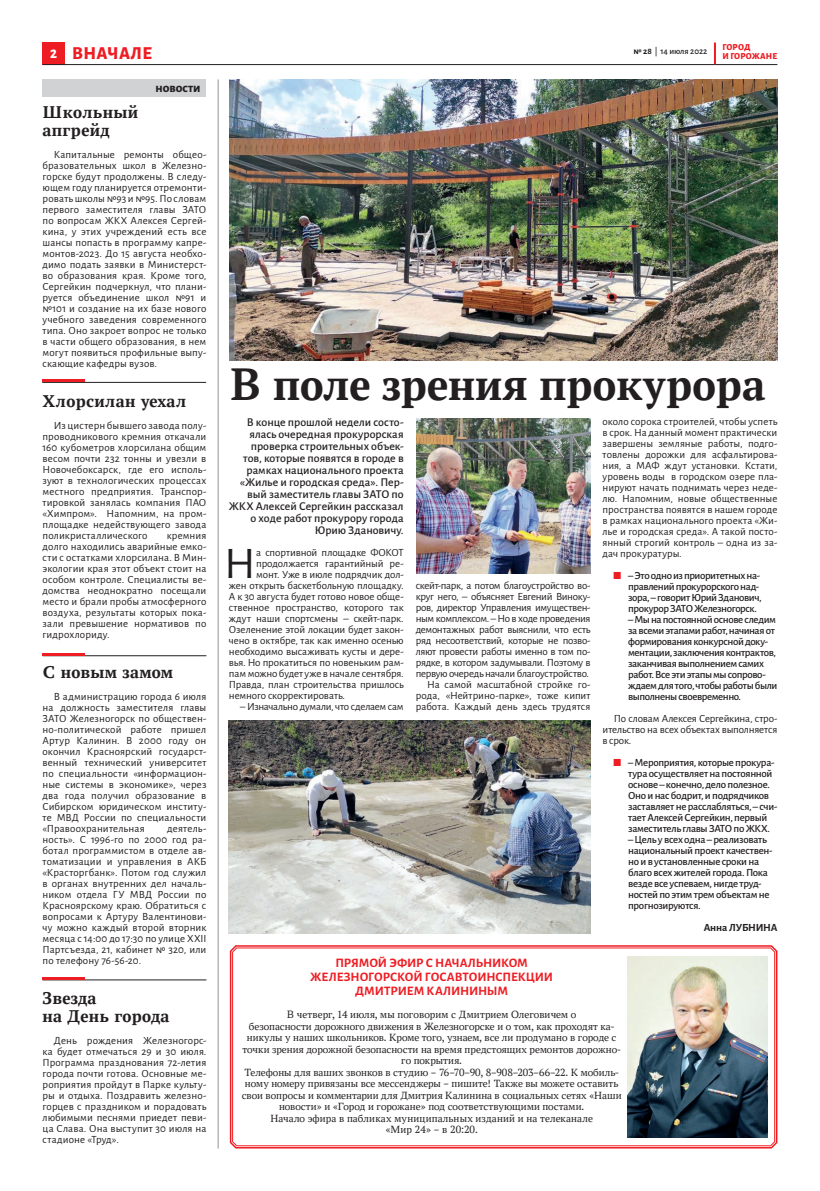
<style>
.page{position:relative;width:820px;height:1191px;background:#fff}
.page>*{position:absolute;margin:0;border:0;box-sizing:border-box;transform-origin:0 0}
.t1{font:700 47px "PT Astra Serif";color:#231f20}
.t2{font:45.3px "Alegreya Sans";color:#231f20}
.t3{font:700 18px/18px "PT Astra Serif";letter-spacing:.02em;color:#231f20}
.t4{font:800 18px "Alegreya Sans";letter-spacing:.02em;color:#ee1d23}
.t5{font:700 13px/14px "Alegreya Sans";letter-spacing:-.015em;color:#ee1d23;text-align:center}
.t6{font:500 12px/12px "Alegreya Sans";color:#231f20;text-align:right}
.t7{font:800 12px "Alegreya Sans";letter-spacing:-.005em;color:#231f20}
.t8{font:11px/11px "Alegreya Sans";letter-spacing:-.01em;color:#231f20;text-align:justify}
.t9{font:500 11px/11px "Alegreya Sans";letter-spacing:-.03em;color:#231f20}
.t10{font:11px/11.5px "PT Astra Serif";letter-spacing:.005em;color:#231f20;text-align:center}
.t11{font:11px "Alegreya Sans";letter-spacing:-.03em;color:#231f20}
.t12{font:700 11px "Alegreya Sans";letter-spacing:-.015em;color:#231f20}
.t13{font:800 9px "Alegreya Sans";letter-spacing:.015em;color:#ee1d23}
.t14{font:500 9px "Alegreya Sans";color:#231f20}
.s1{font-weight:700}
.s2{font-size:14px;color:#fff}
.s3{color:#ee1d23}
</style>
<div class="page">
<div style="left:43px;top:43px;width:22px;height:22px;background:#ee1d23"></div>
<hr style="left:43px;top:64px;width:734px;height:1px;background:#231f20">
<hr style="left:713px;top:43px;width:2px;height:21px;background:#ee1d23">
<div style="left:43px;top:79px;width:163px;height:17px;background:#d1d2d4"></div>
<hr style="left:42px;top:382px;width:164px;height:1px;background:#231f20">
<hr style="left:42px;top:379px;width:43px;height:3px;background:#ee1d23">
<hr style="left:43px;top:655px;width:163px;height:1px;background:#231f20">
<hr style="left:43px;top:652px;width:42px;height:3px;background:#ee1d23">
<hr style="left:43px;top:979px;width:163px;height:1px;background:#231f20">
<hr style="left:43px;top:976px;width:42px;height:3px;background:#ee1d23">
<hr style="left:218px;top:79px;width:1px;height:1069px;background:#939598">
<img style="left:416px;top:418px;width:174px;height:155px">
<img style="left:229px;top:79px;width:548px;height:281px">
<svg style="left:229px;top:945px;width:549px;height:204px;background:#f37276"></svg>
<svg style="left:232px;top:947px;width:542px;height:199px"></svg>
<img style="left:627px;top:956px;width:140px;height:181px">
<img style="left:229px;top:720px;width:361px;height:213px">
<p class="t13" style="left:722px;top:40px;width:30px">ГОРОД</p>
<p class="t14" style="left:633px;top:45px;width:75px"><span class="s1">№ 28</span> | 14 июля 2022</p>
<h3 class="t4" style="left:50px;top:40px;width:104px"><span class="s2">2</span> ВНАЧАЛЕ</h3>
<p class="t13" style="left:722px;top:49px;width:56px">И ГОРОЖАНЕ</p>
<p class="t7" style="left:155px;top:79px;width:46px">новости</p>
<h3 class="t3" style="left:43px;top:103px;width:97px">Школьный апгрейд</h3>
<p class="t8" style="left:43px;top:148px;width:165px;text-indent:11px">Капитальные ремонты общео&shy;бразовательных школ в Железно&shy;горске будут продолжены. В следу&shy;ющем году планируется отремонти&shy;ровать школы №93 и №95. По словам первого заместителя главы ЗАТО по вопросам ЖКХ Алексея Сергей&shy;кина, у этих учреждений есть все шансы попасть в программу капре&shy;монтов-2023. До 15 августа необхо&shy;димо подать заявки в Министерст&shy;во образования края. Кроме того, Сергейкин подчеркнул, что плани&shy;руется объединение школ №91 и №101 и создание на их базе нового учебного заведения современного типа. Оно закроет вопрос не только в части общего образования, в нем могут появиться профильные выпу&shy;скающие кафедры вузов.</p>
<h3 class="t3" style="left:43px;top:392px;width:145px">Хлорсилан уехал</h3>
<p class="t8" style="left:43px;top:419px;width:165px;text-indent:11px">Из цистерн бывшего завода полу&shy;проводникового кремния откачали 160 кубометров хлорсилана общим весом почти 232 тонны и увезли в Новочебоксарск, где его исполь&shy;зуют в технологических процессах местного предприятия. Транспор&shy;тировкой занялась компания ПАО «Химпром». Напомним, на пром&shy;площадке недействующего завода поликристаллического</p>
<h1 class="t1" style="left:230px;top:355px;width:537px">В поле зрения прокурора</h1>
<p class="t8" style="left:602px;top:415px;width:176px">около сорока строителей, чтобы успеть в срок. На данный момент практически завершены земляные работы, подго&shy;товлены дорожки для асфальтирова&shy;ния, а МАФ ждут установки. Кстати, уровень воды в городском озере пла&shy;нируют начать поднимать через неде&shy;лю. Напомним, новые общественные пространства появятся в нашем городе в рамках национального проекта «Жи&shy;лье и городская среда». А такой посто&shy;янный строгий контроль – одна из за&shy;дач прокуратуры.</p>
<p class="t9" style="left:628px;top:569px;width:135px;text-indent:-14px"><span class="s3">⬛</span> – Это одно из приоритетных на&shy;правлений прокурорского над&shy;зора, – говорит Юрий Зданович, прокурор ЗАТО Железногорск.</p>
<p class="t9" style="left:628px;top:613px;width:151px">– Мы на постоянной основе следим за всеми этапами работ, начиная от формирования конкурсной доку&shy;ментации, заключения контрактов, заканчивая выполнением самих работ. Все эти этапы мы сопрово&shy;ждаем для того, чтобы работы были выполнены своевременно.</p>
<p class="t8" style="left:602px;top:712px;width:176px;text-indent:11px">По словам Алексея Сергейкина, стро&shy;ительство на всех объектах выполняется в срок.</p>
<p class="t9" style="left:628px;top:756px;width:151px;text-indent:-14px"><span class="s3">⬛</span> – Мероприятия, которые прокура&shy;тура осуществляет на постоянной основе – конечно, дело полезное.<br>Оно и нас бодрит, и подрядчиков заставляет не расслабляться, – счи&shy;тает Алексей Сергейкин, первый заместитель главы ЗАТО по ЖКХ.</p>
<p class="t9" style="left:628px;top:833px;width:146px">– Цель у всех одна – реализовать национальный проект качествен&shy;но и в установленные сроки на благо всех жителей города. Пока везде все успеваем, нигде труд&shy;ностей по этим трем объектам не прогнозируются.</p>
<p class="t12" style="left:703px;top:919px;width:75px">Анна ЛУБНИНА</p>
<p class="t6" style="left:229px;top:415px;width:176px">В конце прошлой недели состо&shy;ялась очередная прокурорская проверка строительных объек-<br>тов, которые появятся в городе в рамках национального проекта «Жилье и городская среда». Пер&shy;вый заместитель главы ЗАТО по<br>ЖКХ Алексей Сергейкин рассказал о ходе работ прокурору города<br>Юрию Здановичу.</p>
<h2 class="t2" style="left:224px;top:532px;width:34px">Н</h2>
<p class="t8" style="left:256px;top:546px;width:149px">а спортивной площадке ФОКОТ</p>
<p class="t8" style="left:43px;top:529px;width:165px;text-indent:124px">кремния долго находились аварийные емко&shy;сти с остатками хлорсилана. В Мин&shy;экологии края этот объект стоит на особом контроле. Специалисты ве&shy;домства неоднократно посещали место и брали пробы атмосферного воздуха, результаты которых пока&shy;зали превышение нормативов по гидрохлориду.</p>
<h3 class="t3" style="left:43px;top:663px;width:132px">С новым замом</h3>
<p class="t8" style="left:43px;top:690px;width:165px;text-indent:11px">В администрацию города 6 июля на должность заместителя главы ЗАТО Железногорск по обществен&shy;но-политической работе пришел Артур Калинин. В 2000 году он окончил Красноярский государст&shy;венный технический университет по специальности «информацион&shy;ные системы в экономике», через два года получил образование в Сибирском юридическом институ&shy;те МВД России по специальности «Правоохранительная</p>
<p class="t8" style="left:256px;top:557px;width:149px">продолжается гарантийный ре-</p>
<p class="t8" style="left:256px;top:568px;width:149px">монт. Уже в июле подрядчик дол-</p>
<p class="t8" style="left:229px;top:579px;width:176px">жен открыть баскетбольную площадку.</p>
<p class="t8" style="left:229px;top:590px;width:176px">А к 30 августа будет готово новое обще-</p>
<p class="t8" style="left:229px;top:601px;width:176px">ственное пространство, которого так</p>
<p class="t8" style="left:229px;top:612px;width:176px">ждут наши спортсмены – скейт-парк.</p>
<p class="t8" style="left:229px;top:623px;width:176px">Озеленение этой локации будет закон-</p>
<p class="t8" style="left:229px;top:634px;width:176px">чено в октябре, так как именно осенью</p>
<p class="t8" style="left:229px;top:645px;width:176px">необходимо высаживать кусты и дере-</p>
<p class="t8" style="left:229px;top:656px;width:176px">вья. Но прокатиться по новеньким рам-</p>
<p class="t8" style="left:229px;top:667px;width:176px">пам можно будет уже в начале сентября.</p>
<p class="t8" style="left:229px;top:678px;width:176px">Правда, план строительства пришлось</p>
<p class="t8" style="left:229px;top:689px;width:118px">немного скорректировать.</p>
<p class="t11" style="left:240px;top:698px;width:165px">– Изначально думали, что сделаем сам</p>
<p class="t8" style="left:415px;top:579px;width:176px;text-align:right">скейт-парк, а потом благоустройство во&shy;круг него, – объясняет Евгений Виноку&shy;ров, директор Управления имуществен&shy;ным комплексом. – Но в ходе проведения демонтажных работ выяснили, что есть ряд несоответствий, которые не позво&shy;ляют провести работы именно в том по&shy;рядке, в котором задумывали. Поэтому в первую очередь начали благоустройство.<br>На самой масштабной стройке го&shy;рода, «Нейтрино-парке», тоже кипит работа. Каждый день здесь трудятся</p>
<p class="t8" style="left:43px;top:822px;width:165px;text-indent:125px">деятель&shy;ность». С 1996-го по 2000 год ра&shy;ботал программистом в отделе ав&shy;томатизации и управления в АКБ «Красторгбанк». Потом год служил в органах внутренних дел началь&shy;ником отдела ГУ МВД России по Красноярскому краю. Обратиться с вопросами к Артуру Валентинови&shy;чу можно каждый второй вторник месяца с 14:00 до 17:30 по улице XXII Партсъезда, 21, кабинет № 320, или по телефону 76-56-20.</p>
<h3 class="t3" style="left:43px;top:989px;width:128px">Звезда<br>на День города</h3>
<p class="t8" style="left:43px;top:1034px;width:165px;text-indent:11px">День рождения Железногорс&shy;ка будет отмечаться 29 и 30 июля.<br>Программа празднования 72-летия города почти готова. Основные ме&shy;роприятия пройдут в Парке культу&shy;ры и отдыха. Поздравить железно&shy;горцев с праздником и порадовать любимыми песнями приедет певи&shy;ца Слава. Она выступит 30 июля на стадионе «Труд».</p>
<p class="t5" style="left:310px;top:955px;width:244px">ПРЯМОЙ ЭФИР С НАЧАЛЬНИКОМ<br>ЖЕЛЕЗНОГОРСКОЙ ГОСАВТОИНСПЕКЦИИ<br>ДМИТРИЕМ КАЛИНИНЫМ</p>
<p class="t10" style="left:241px;top:1008px;width:381px">В четверг, 14 июля, мы поговорим с Дмитрием Олеговичем о<br>безопасности дорожного движения в Железногорске и о том, как проходят ка&shy;никулы у наших школьников. Кроме того, узнаем, все ли продумано в городе с точки зрения дорожной безопасности на время предстоящих ремонтов дорожно&shy;го покрытия.<br>Телефоны для ваших звонков в студию – 76–70–90, 8–908–203–66–22. К мобиль&shy;ному номеру привязаны все мессенджеры – пишите! Также вы можете оставить свои вопросы и комментарии для Дмитрия Калинина в социальных сетях «Наши новости» и «Город и горожане» под соответствующими постами.<br>Начало эфира в пабликах муниципальных изданий и на телеканале<br>«Мир 24» – в 20:20.</p>
</div>
